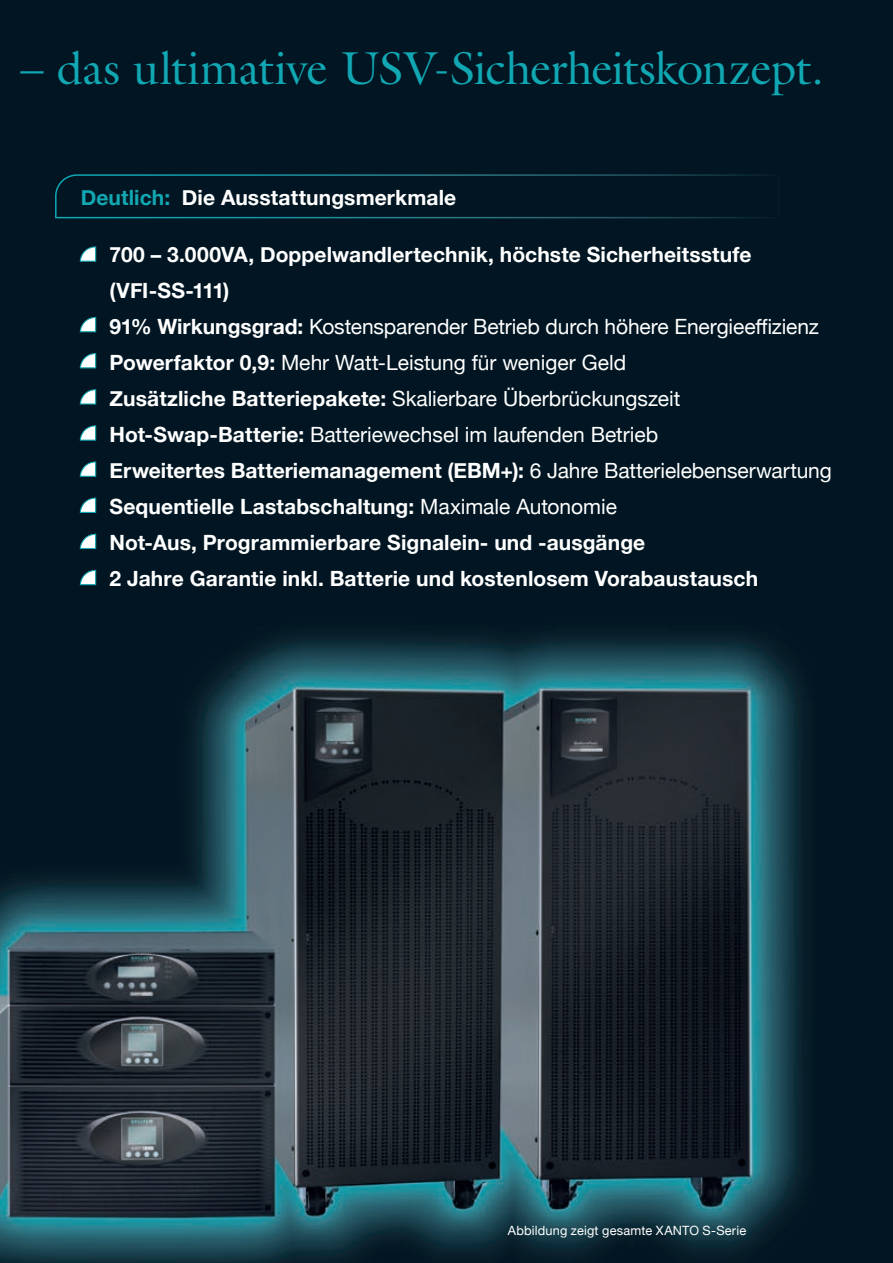
<style>
.page{position:relative;width:893px;height:1263px;background:#011622}
.page>*{position:absolute;margin:0;border:0;box-sizing:border-box;transform-origin:0 0}
.t1{font:46.5px "Galliard";letter-spacing:-.015em;color:#11a8b4}
.t2{font:700 21px/36px "Helvetica Neue";letter-spacing:.005em;color:#fff}
.t3{font:12.75px "Helvetica Neue";letter-spacing:.015em;color:#fff}
.s1{color:#11a8b4}
.s2{font-weight:400}
</style>
<div class="page">
<img style="left:0;top:501px;width:803px;height:762px">
<svg style="left:55px;top:174px;width:708px;height:44px"></svg>
<svg style="left:80px;top:246px;width:16px;height:16px"></svg>
<svg style="left:80px;top:317px;width:16px;height:15px"></svg>
<svg style="left:80px;top:353px;width:16px;height:15px"></svg>
<svg style="left:80px;top:389px;width:16px;height:16px"></svg>
<svg style="left:80px;top:425px;width:16px;height:16px"></svg>
<svg style="left:80px;top:461px;width:16px;height:16px"></svg>
<svg style="left:80px;top:498px;width:16px;height:15px"></svg>
<svg style="left:80px;top:534px;width:16px;height:15px"></svg>
<svg style="left:80px;top:570px;width:16px;height:15px"></svg>
<h1 class="t1" style="left:20px;top:39px;width:805px">– das ultimative USV-Sicherheitskonzept.</h1>
<p class="t2" style="left:81px;top:180px;width:377px"><span class="s1">Deutlich:</span> Die Ausstattungsmerkmale</p>
<p class="t2" style="left:110px;top:237px;width:724px">700 – 3.000VA, Doppelwandlertechnik, höchste Sicherheitsstufe (VFI-SS-111)<br>91% Wirkungsgrad: <span class="s2">Kostensparender Betrieb durch höhere Energieeffizienz </span>Powerfaktor 0,9: <span class="s2">Mehr Watt-Leistung für weniger Geld<br></span>Zusätzliche Batteriepakete: <span class="s2">Skalierbare Überbrückungszeit </span>Hot-Swap-Batterie: <span class="s2">Batteriewechsel im laufenden Betrieb<br></span>Erweitertes Batteriemanagement (EBM+): <span class="s2">6 Jahre Batterielebenserwartung </span>Sequentielle Lastabschaltung: <span class="s2">Maximale Autonomie<br></span>Not-Aus, Programmierbare Signalein- und -ausgänge<br>2 Jahre Garantie inkl. Batterie und kostenlosem Vorabaustausch</p>
<p class="t3" style="left:508px;top:1221px;width:240px">Abbildung zeigt gesamte XANTO S-Serie</p>
</div>
